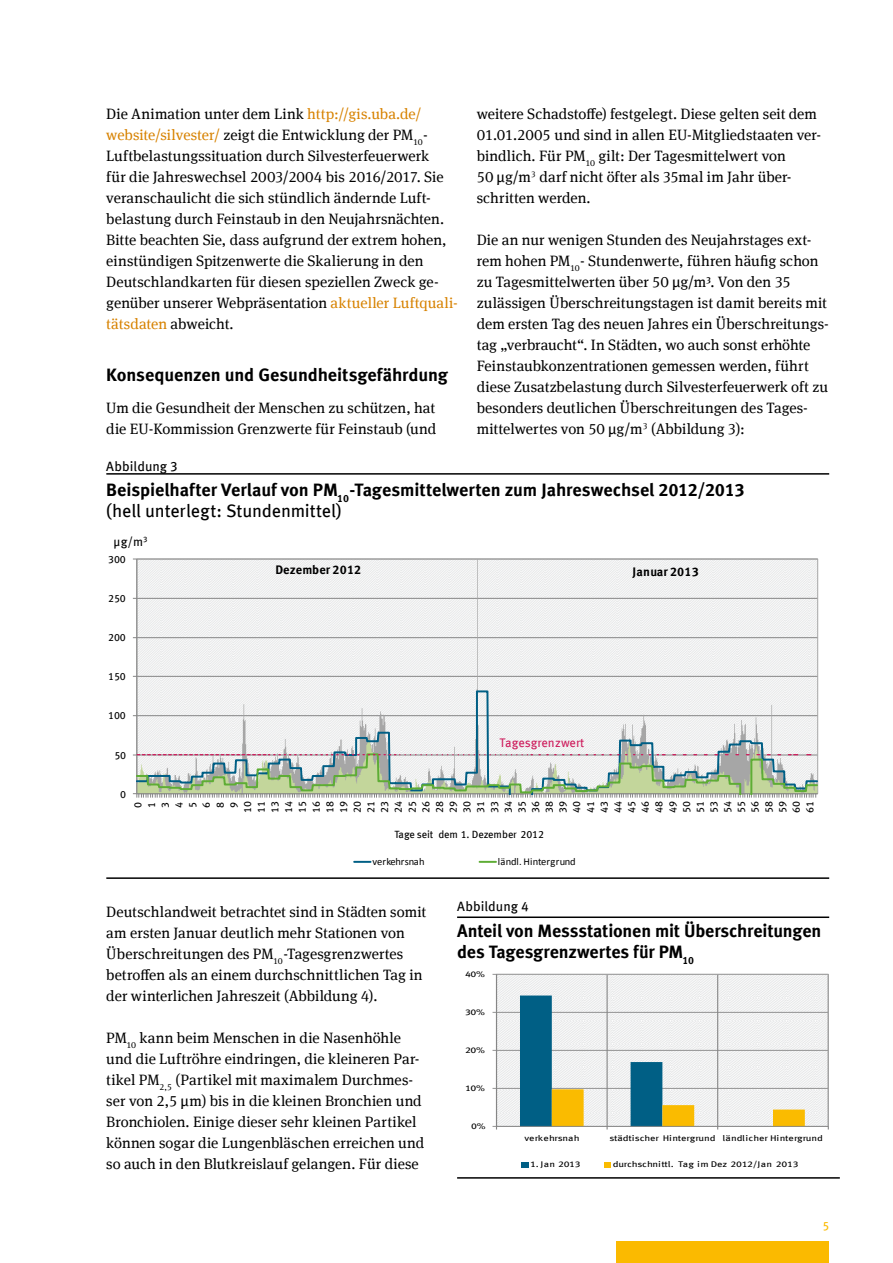
<style>
.page{position:relative;width:893px;height:1263px;background:#fff}
.page>*{position:absolute;margin:0;border:0;box-sizing:border-box;transform-origin:0 0}
.t1{font:700 18px/21px "Meta Offc";letter-spacing:-.01em;color:#000}
.t2{font:15px/21px "Meta Serif Offc";letter-spacing:.005em;color:#000}
.t3{font:13.5px "Meta Offc";letter-spacing:.005em;color:#000}
.t4{font:700 12.45px "Meta Offc";letter-spacing:.01em;color:#000}
.t5{font:12.45px "Meta Offc";color:#ce1f5e}
.t6{font:12.45px "Meta Offc";color:#000}
.t7{font:12px "Meta Offc";color:#fbba00}
.t8{font:10.5px/13.6px "Meta Offc";letter-spacing:-.005em;color:#000;text-align:center}
.t9{font:10.5px "Calibri";color:#000}
.t10{font:8.25px "Meta Offc";letter-spacing:-.015em;color:#000;scale:1.26 1}
.s1{color:#d78200}
.s2{font-weight:400}
</style>
<div class="page">
<div style="left:617px;top:1242px;width:212px;height:21px;background:#fbba00"></div>
<div style="left:497px;top:975px;width:331px;height:152px;background:#eff0f1"></div>
<hr style="left:496px;top:1088px;width:332px;height:1px;background:#868686">
<hr style="left:496px;top:1050px;width:332px;height:1px;background:#868686">
<hr style="left:496px;top:1012px;width:332px;height:1px;background:#868686">
<hr style="left:607px;top:974px;width:1px;height:152px;background:#868686">
<hr style="left:717px;top:974px;width:1px;height:152px;background:#868686">
<div style="left:496px;top:974px;width:333px;height:153px;border:1px solid #a6a6a6"></div>
<hr style="left:496px;top:974px;width:1px;height:152px;background:#868686">
<hr style="left:496px;top:1126px;width:332px;height:1px;background:#868686">
<svg style="left:520px;top:995px;width:285px;height:134px"></svg>
<div style="left:522px;top:1162px;width:7px;height:6px;background:#005f85"></div>
<div style="left:604px;top:1162px;width:7px;height:6px;background:#fabb00"></div>
<hr style="left:457px;top:916px;width:372px;height:2px;background:#000">
<svg style="left:137px;top:559px;width:680px;height:130px;fill:#eff0f0"></svg>
<hr style="left:136px;top:559px;width:1px;height:235px;background:#868686">
<svg style="left:133px;top:689px;width:685px;height:109px"></svg>
<svg style="left:354px;top:861px;width:17px;height:2px"></svg>
<svg style="left:480px;top:861px;width:16px;height:2px"></svg>
<hr style="left:106px;top:473px;width:723px;height:2px;background:#000">
<hr style="left:106px;top:877px;width:723px;height:2px;background:#000">
<hr style="left:457px;top:1177px;width:383px;height:2px;background:#000">
<p class="t2" style="left:106px;top:103px;width:353px">Die Animation unter dem Link <span class="s1">http://gis.uba.de/ website/silvester/</span> zeigt die Entwicklung der PM<sub>10</sub>- Luftbelastungssituation durch Silvesterfeuerwerk<br>für die Jahreswechsel 2003/2004 bis 2016/2017. Sie veranschaulicht die sich stündlich ändernde Luft&shy;belastung durch Feinstaub in den Neujahrsnächten.<br>Bitte beachten Sie, dass aufgrund der extrem hohen, einstündigen Spitzenwerte die Skalierung in den Deutschlandkarten für diesen speziellen Zweck ge&shy;genüber unserer Webpräsentation <span class="s1">aktueller Luftquali&shy;tätsdaten</span> abweicht.</p>
<p class="t1" style="left:106px;top:365px;width:343px">Konsequenzen und Gesundheitsgefährdung</p>
<p class="t2" style="left:106px;top:397px;width:332px">Um die Gesundheit der Menschen zu schützen, hat die EU-Kommission Grenzwerte für Feinstaub (und</p>
<p class="t2" style="left:477px;top:103px;width:346px">weitere Schadstoffe) festgelegt. Diese gelten seit dem 01.01.2005 und sind in allen EU-Mitgliedstaaten ver&shy;bindlich. Für PM<sub>10</sub> gilt: Der Tagesmittelwert von<br>50 µg/m<sup>3</sup> darf nicht öfter als 35mal im Jahr über&shy;schritten werden.</p>
<p class="t2" style="left:477px;top:229px;width:354px">Die an nur wenigen Stunden des Neujahrstages ext&shy;rem hohen PM<sub>10</sub>- Stundenwerte, führen häufig schon zu Tagesmittelwerten über 50 µg/m³. Von den 35 zulässigen Überschreitungstagen ist damit bereits mit dem ersten Tag des neuen Jahres ein Überschreitungs&shy;tag „verbraucht“. In Städten, wo auch sonst erhöhte Feinstaubkonzentrationen gemessen werden, führt diese Zusatzbelastung durch Silvesterfeuerwerk oft zu besonders deutlichen Überschreitungen des Tages&shy;mittelwertes von 50 µg/m<sup>3</sup> (Abbildung 3):</p>
<p class="t3" style="left:106px;top:458px;width:73px">Abbildung 3</p>
<p class="t1" style="left:106px;top:480px;width:640px">Beispielhafter Verlauf von PM<sub>10</sub>-Tagesmittelwerten zum Jahreswechsel 2012/2013 <span class="s2">(hell unterlegt: Stundenmittel)</span></p>
<p class="t6" style="left:114px;top:534px;width:36px">µg/m<sup>3</sup></p>
<p class="t8" style="left:108px;top:553px;width:19px">300</p>
<p class="t8" style="left:108px;top:592px;width:19px">250</p>
<p class="t8" style="left:108px;top:631px;width:19px">200</p>
<p class="t8" style="left:108px;top:670px;width:19px">150</p>
<p class="t8" style="left:108px;top:709px;width:19px">100</p>
<p class="t8" style="left:114px;top:748px;width:13px">50</p>
<p class="t8" style="left:120px;top:787px;width:7px">0</p>
<p class="t4" style="left:275px;top:562px;width:87px">Dezember 2012</p>
<p class="t4" style="left:633px;top:564px;width:68px">Januar 2013</p>
<p class="t5" style="left:499px;top:735px;width:86px">Tagesgrenzwert</p>
<p class="t8" style="left:131px;top:813px;width:13px;rotate:-90deg">0<br>1<br>3<br>4<br>5<br>6<br>8<br>9<br>10<br>11<br>13<br>14<br>15<br>16<br>18<br>19<br>20<br>21<br>23<br>24<br>25<br>26<br>28<br>29<br>30<br>31<br>33<br>34<br>35<br>36<br>38<br>39<br>40<br>41<br>43<br>44<br>45<br>46<br>48<br>49<br>50<br>51<br>53<br>54<br>55<br>56<br>58<br>59<br>60<br>61</p>
<p class="t8" style="left:394px;top:827px;width:151px">Tage seit dem 1. Dezember 2012</p>
<p class="t9" style="left:373px;top:854px;width:54px">verkehrsnah</p>
<p class="t9" style="left:498px;top:854px;width:79px">ländl. Hintergrund</p>
<p class="t2" style="left:106px;top:901px;width:321px">Deutschlandweit betrachtet sind in Städten somit am ersten Januar deutlich mehr Stationen von Überschreitungen des PM<sub>10</sub>-Tagesgrenzwertes betroffen als an einem durchschnittlichen Tag in der winterlichen Jahreszeit (Abbildung 4).</p>
<p class="t2" style="left:106px;top:1027px;width:319px">PM<sub>10</sub> kann beim Menschen in die Nasenhöhle und die Luftröhre eindringen, die kleineren Par&shy;tikel PM<sub>2,5</sub> (Partikel mit maximalem Durchmes&shy;ser von 2,5 µm) bis in die kleinen Bronchien und Bronchiolen. Einige dieser sehr kleinen Partikel können sogar die Lungenbläschen erreichen und so auch in den Blutkreislauf gelangen. Für diese</p>
<p class="t3" style="left:457px;top:898px;width:73px">Abbildung 4</p>
<p class="t1" style="left:457px;top:921px;width:366px">Anteil von Messstationen mit Überschreitungen des Tagesgrenzwertes für PM<sub>10</sub></p>
<p class="t10" style="left:465px;top:969px;width:17px">40%</p>
<p class="t10" style="left:465px;top:1007px;width:17px">30%</p>
<p class="t10" style="left:465px;top:1045px;width:17px">20%</p>
<p class="t10" style="left:465px;top:1084px;width:17px">10%</p>
<p class="t10" style="left:471px;top:1122px;width:13px">0%</p>
<p class="t10" style="left:524px;top:1134px;width:45px">verkehrsnah</p>
<p class="t10" style="left:609px;top:1134px;width:171px">städtischer Hintergrund ländlicher Hintergrund</p>
<p class="t10" style="left:530px;top:1160px;width:42px">1. Jan 2013</p>
<p class="t10" style="left:613px;top:1160px;width:149px">durchschnittl. Tag im Dez 2012/Jan 2013</p>
<p class="t7" style="left:822px;top:1218px;width:8px">5</p>
</div>
